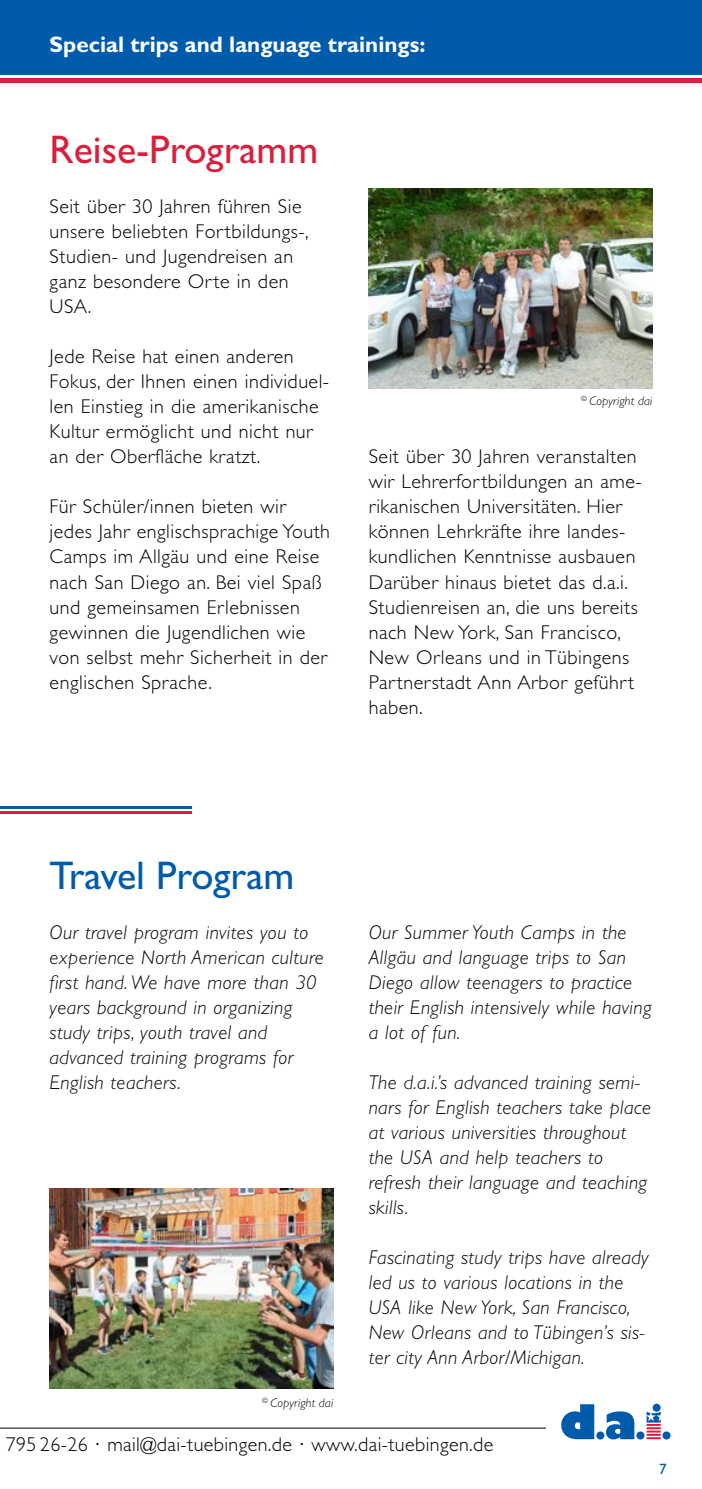
<style>
.page{position:relative;width:702px;height:1489px;background:#fff}
.page>*{position:absolute;margin:0;border:0;box-sizing:border-box;transform-origin:0 0}
.t1{font:40px "Gill Sans";color:#da1f3d}
.t2{font:40px "Gill Sans";color:#005baa}
.t3{font:700 22.5px "Gill Sans";color:#fff}
.text{font:300 20px/25px "Gill Sans";letter-spacing:.025em;color:#000}
.text-2{font:italic 300 20px/25px "Gill Sans";letter-spacing:.02em;color:#000}
._6_pt_3_mm_white_med{font:15px "Gill Sans";color:#005baa}
.t4{font:italic 300 12.5px "Gill Sans";letter-spacing:.01em;color:#000}
</style>
<div class="page">
<img style="left:369px;top:188px;width:283px;height:200px">
<div style="left:0;top:0;width:702px;height:74px;background:#005baa"></div>
<div style="left:0;top:78px;width:702px;height:5px;background:#da1f3d"></div>
<hr style="left:0;top:811px;width:191px;height:2px;background:#da1f3d">
<hr style="left:0;top:806px;width:191px;height:2px;background:#005baa">
<img style="left:50px;top:1188px;width:283px;height:200px">
<hr style="left:0;top:1427px;width:546px;height:1px;background:#000">
<svg style="left:561px;top:1404px;width:33px;height:34px"></svg>
<svg style="left:606px;top:1411px;width:28px;height:28px"></svg>
<div style="left:596px;top:1431px;width:8px;height:8px;background:#005baa;border-radius:50%"></div>
<div style="left:636px;top:1431px;width:8px;height:8px;background:#005baa;border-radius:50%"></div>
<div style="left:662px;top:1431px;width:8px;height:8px;background:#005baa;border-radius:50%"></div>
<svg style="left:646px;top:1403px;width:14px;height:35px"></svg>
<p class="t3" style="left:50px;top:31px;width:377px">Special trips and language trainings:</p>
<p class="t1" style="left:50px;top:127px;width:270px">Reise-Programm</p>
<p class="text" style="left:50px;top:194px;width:261px">Seit über 30 Jahren führen Sie unsere beliebten Fortbildungs-,<br>Studien- und Jugendreisen an ganz besondere Orte in den<br>USA.</p>
<p class="text" style="left:50px;top:344px;width:281px">Jede Reise hat einen anderen<br>Fokus, der Ihnen einen individuel&shy;len Einstieg in die amerikanische<br>Kultur ermöglicht und nicht nur an der Oberfläche kratzt.</p>
<p class="text" style="left:50px;top:494px;width:282px">Für Schüler/innen bieten wir jedes Jahr englischsprachige Youth<br>Camps im Allgäu und eine Reise nach San Diego an. Bei viel Spaß und gemeinsamen Erlebnissen gewinnen die Jugendlichen wie von selbst mehr Sicherheit in der englischen Sprache.</p>
<p class="t4" style="left:581px;top:393px;width:73px"><sup>©</sup> Copyright dai</p>
<p class="text" style="left:369px;top:444px;width:274px">Seit über 30 Jahren veranstalten wir Lehrerfortbildungen an ame&shy;rikanischen Universitäten. Hier können Lehrkräfte ihre landes&shy;kundlichen Kenntnisse ausbauen</p>
<p class="text" style="left:369px;top:569px;width:270px">Darüber hinaus bietet das d.a.i.<br>Studienreisen an, die uns bereits nach New York, San Francisco,<br>New Orleans und in Tübingens<br>Partnerstadt Ann Arbor geführt haben.</p>
<p class="t2" style="left:50px;top:852px;width:246px">Travel Program</p>
<p class="text-2" style="left:50px;top:919px;width:276px">Our travel program invites you to experience North American culture first hand. We have more than 30 years background in organizing study trips, youth travel and advanced training programs for<br>English teachers.</p>
<p class="text-2" style="left:369px;top:919px;width:284px">Our Summer Youth Camps in the<br>Allgäu and language trips to San<br>Diego allow teenagers to practice their English intensively while having a lot of fun.</p>
<p class="text-2" style="left:369px;top:1069px;width:284px">The d.a.i.’s advanced training semi&shy;nars for English teachers take place at various universities throughout the USA and help teachers to refresh their language and teaching skills.</p>
<p class="text-2" style="left:369px;top:1244px;width:281px">Fascinating study trips have already led us to various locations in the USA like New York, San Francisco, New Orleans and to Tübingen’s sis&shy;ter city Ann Arbor/Michigan.</p>
<p class="t4" style="left:262px;top:1395px;width:73px"><sup>©</sup> Copyright dai</p>
<p class="text" style="left:6px;top:1431px;width:489px">795 26-26 · mail@dai-tuebingen.de · www.dai-tuebingen.de</p>
<p class="_6_pt_3_mm_white_med" style="left:659px;top:1459px;width:9px">7</p>
</div>
